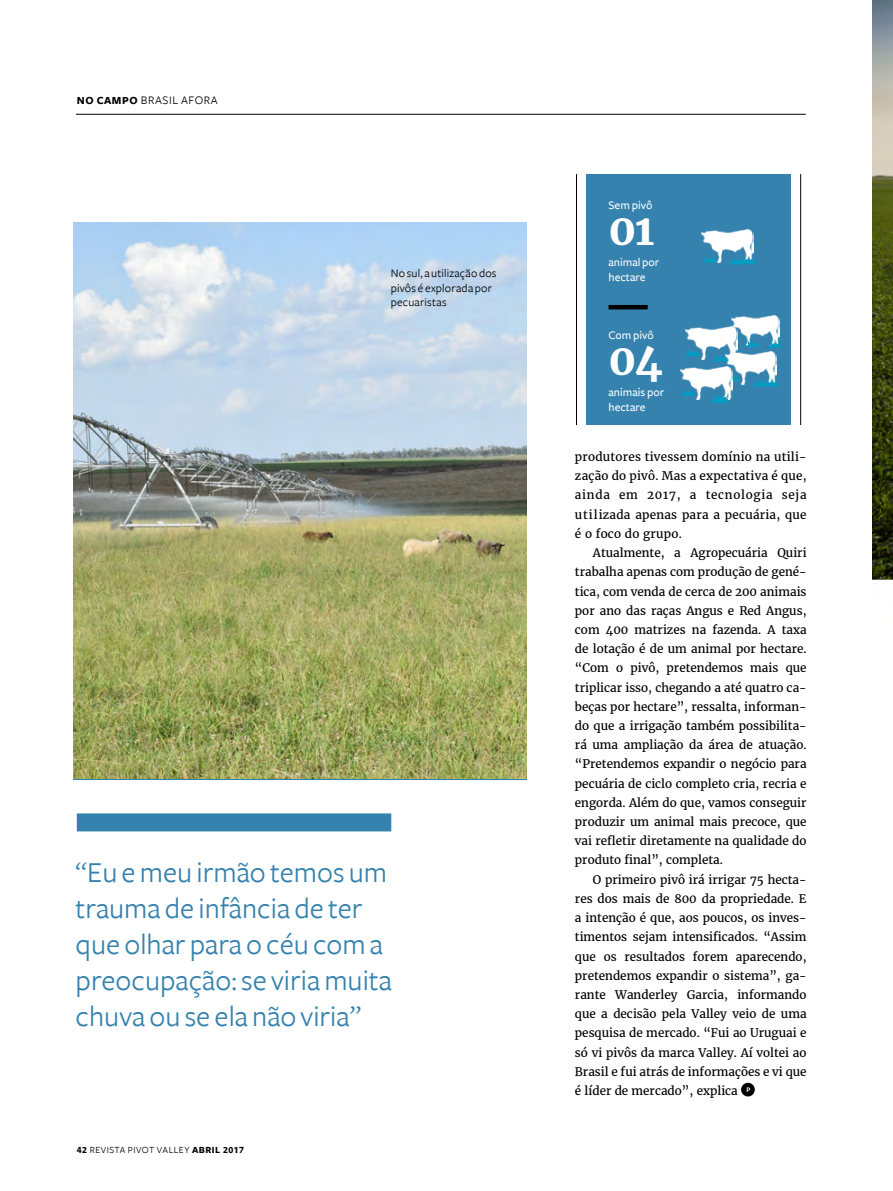
<style>
.page{position:relative;width:893px;height:1191px;background:#fff}
.page>*{position:absolute;margin:0;border:0;box-sizing:border-box;transform-origin:0 0}
.t1{font:700 42px "Merriweather";color:#fff}
.t2{font:30px/36px "Freight Sans";color:#3582ae}
.t3{font:12px/14.4px "Freight Sans";letter-spacing:.015em;color:#000001}
.t4{font:500 12px/15px "Freight Sans";color:#fff}
.t5{font:12px "Freight Sans";letter-spacing:.05em;color:#000}
.t6{font:11.7px/19.2px "Merriweather";color:#000001;text-align:justify}
.t7{font:700 11.25px "Freight Sans";color:#000}
.t8{font:9.75px "Freight Sans";letter-spacing:.05em;color:#000}
.s1{font-family:"Freight Sans Bold SC"}
.s2{font-weight:700}
</style>
<div class="page">
<img style="left:74px;top:222px;width:453px;height:556px">
<div style="left:741px;top:1082px;width:14px;height:14px;background:#000;border-radius:50%"></div>
<svg style="left:747px;top:1087px;width:3px;height:5px"></svg>
<div style="left:77px;top:813px;width:314px;height:18px;background:#3582ae"></div>
<div style="left:587px;top:174px;width:204px;height:251px;background:#3582ae"></div>
<hr style="left:608px;top:305px;width:40px;height:4px;background:#000">
<hr style="left:800px;top:174px;width:1px;height:251px;background:#000">
<hr style="left:576px;top:174px;width:1px;height:251px;background:#000">
<img style="left:701px;top:229px;width:52px;height:33px">
<svg style="left:701px;top:257px;width:17px;height:6px"></svg>
<svg style="left:728px;top:257px;width:28px;height:8px"></svg>
<img style="left:685px;top:326px;width:52px;height:33px">
<svg style="left:685px;top:350px;width:17px;height:7px"></svg>
<svg style="left:712px;top:355px;width:13px;height:7px"></svg>
<img style="left:725px;top:351px;width:52px;height:33px">
<svg style="left:732px;top:375px;width:10px;height:7px"></svg>
<svg style="left:752px;top:380px;width:27px;height:7px"></svg>
<img style="left:681px;top:366px;width:51px;height:33px">
<svg style="left:681px;top:390px;width:16px;height:7px"></svg>
<svg style="left:709px;top:395px;width:23px;height:8px"></svg>
<img style="left:732px;top:315px;width:48px;height:31px">
<svg style="left:744px;top:341px;width:38px;height:7px"></svg>
<img style="left:873px;top:0;width:20px;height:580px">
<hr style="left:76px;top:114px;width:730px;height:1px;background:#000">
<p class="t7" style="left:77px;top:94px;width:45px">NO CAMPO</p>
<p class="t5" style="left:141px;top:94px;width:56px">BRASIL AFOR</p>
<p class="t5" style="left:211px;top:94px;width:8px">A</p>
<p class="t3" style="left:391px;top:266px;width:107px">No sul, a utilização dos pivôs é explorada por pecuaristas</p>
<h2 class="t2" style="left:76px;top:854px;width:318px">“Eu e meu irmão temos um trauma de infância de ter que olhar para o céu com a preocupação: se viria muita chuva ou se ela não viria”</h2>
<p class="t8" style="left:77px;top:1144px;width:169px"><span class="s1">42</span> Revista Pivot Valley <span class="s2">ABRIL</span> <span class="s1">2017</span></p>
<p class="t4" style="left:608px;top:198px;width:45px">Sem pivô</p>
<h1 class="t1" style="left:608px;top:193px;width:47px">01</h1>
<p class="t4" style="left:608px;top:255px;width:52px">animal por hectare</p>
<p class="t4" style="left:608px;top:328px;width:47px">Com pivô</p>
<h1 class="t1" style="left:608px;top:323px;width:56px">04</h1>
<p class="t4" style="left:608px;top:385px;width:57px">animais por hectare</p>
<p class="t6" style="left:575px;top:446px;width:233px">produtores tivessem domínio na utili&shy;zação do pivô. Mas a expectativa é que, ainda em 2017, a tecnologia seja utilizada apenas para a pecuária, que é o foco do grupo.</p>
<p class="t6" style="left:575px;top:542px;width:233px;text-indent:18px">Atualmente, a Agropecuária Quiri trabalha apenas com produção de gené&shy;tica, com venda de cerca de 200 animais por ano das raças Angus e Red Angus, com 400 matrizes na fazenda. A taxa de lotação é de um animal por hectare. “Com o pivô, pretendemos mais que triplicar isso, chegando a até quatro ca&shy;beças por hectare”, ressalta, informan&shy;do que a irrigação também possibilita&shy;rá uma ampliação da área de atuação. “Pretendemos expandir o negócio para pecuária de ciclo completo cria, recria e engorda. Além do que, vamos conseguir produzir um animal mais precoce, que vai refletir diretamente na qualidade do produto final”, completa.</p>
<p class="t6" style="left:575px;top:868px;width:233px;text-indent:18px">O primeiro pivô irá irrigar 75 hecta&shy;res dos mais de 800 da propriedade. E a intenção é que, aos poucos, os inves&shy;timentos sejam intensificados. “Assim que os resultados forem aparecendo, pretendemos expandir o sistema”, ga&shy;rante Wanderley Garcia, informando que a decisão pela Valley veio de uma pesquisa de mercado. “Fui ao Uruguai e só vi pivôs da marca Valley. Aí voltei ao Brasil e fui atrás de informações e vi que é líder de mercado”, explica</p>
</div>
